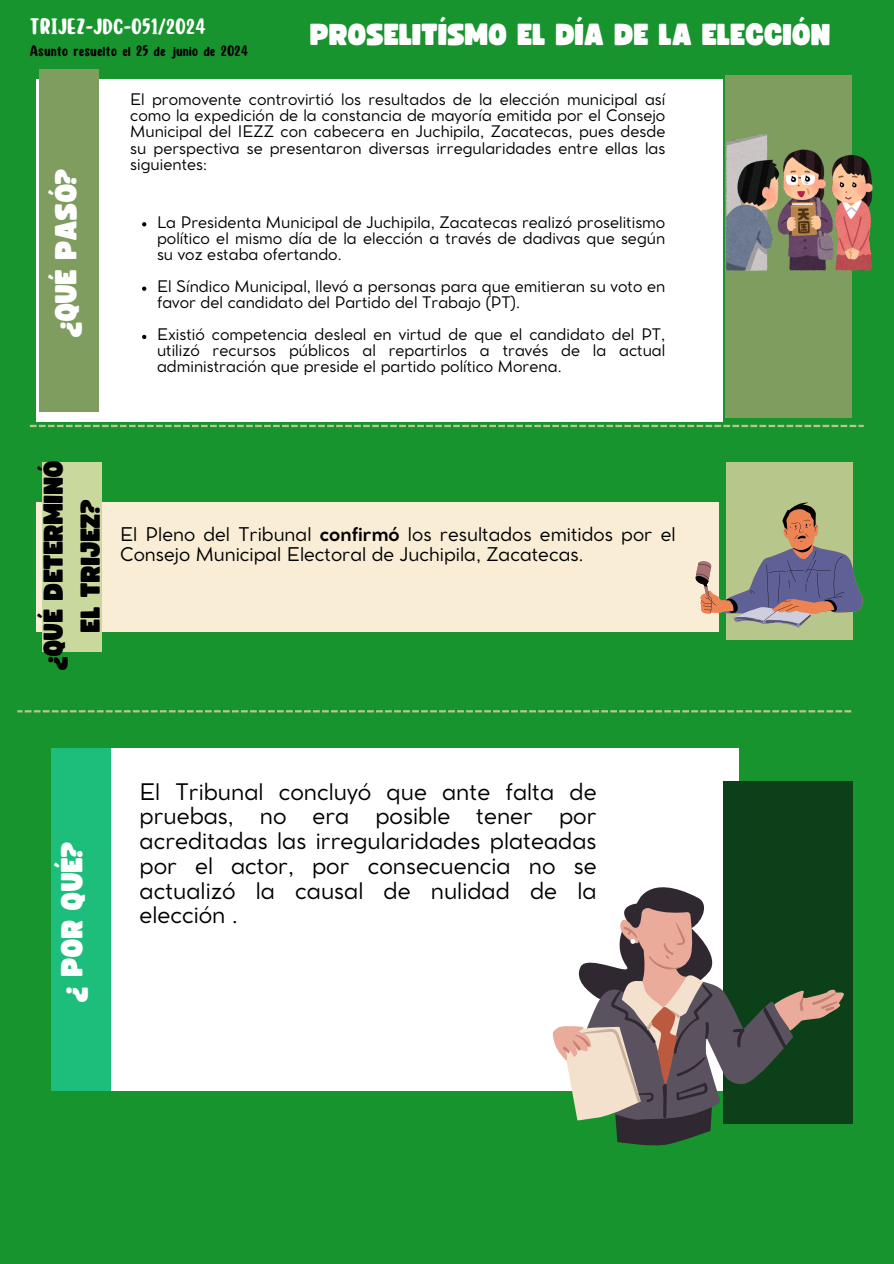
<style>
.page{position:relative;width:894px;height:1264px;background:#fff}
.page>*{position:absolute;margin:0;border:0;box-sizing:border-box;transform-origin:0 0}
.t1{font:30px "Funtastic";color:#fff}
.t2{font:27px/37.2px "Funtastic";color:#000;text-align:center}
.t3{font:24px "Monkey";color:#fff}
.t4{font:22.5px/24.8px "Cocomat Pro";color:#000;text-align:justify}
.t5{font:18.6px/20.2px "Cocomat Pro";color:#000}
.t6{font:16.5px "Monkey";color:#000}
.t7{font:15.75px/16px "Cocomat Pro";color:#000;text-align:justify}
.s1{font-weight:700}
</style>
<div class="page">
<div style="left:0;top:0;width:893px;height:1263px;background:#18942e"></div>
<div style="left:57px;top:748px;width:681px;height:343px;background:#fff"></div>
<div style="left:723px;top:781px;width:129px;height:342px;background:#0c4018"></div>
<div style="left:36px;top:502px;width:682px;height:129px;background:#faedd6"></div>
<div style="left:726px;top:462px;width:126px;height:177px;background:#b7c68b"></div>
<svg style="left:30px;top:425px;width:833px;height:2px"></svg>
<div style="left:36px;top:79px;width:686px;height:342px;background:#fff"></div>
<div style="left:724px;top:75px;width:127px;height:342px;background:#7e9d5f"></div>
<svg style="left:17px;top:710px;width:834px;height:2px"></svg>
<div style="left:40px;top:69px;width:59px;height:343px;background:#7e9d5f"></div>
<div style="left:42px;top:462px;width:59px;height:189px;background:#c9d99e"></div>
<div style="left:51px;top:748px;width:60px;height:343px;background:#1dbd7c"></div>
<img style="left:726px;top:134px;width:146px;height:137px">
<svg style="left:695px;top:502px;width:167px;height:125px"></svg>
<svg style="left:552px;top:887px;width:291px;height:259px"></svg>
<svg style="left:142px;top:222px;width:4px;height:4px"></svg>
<svg style="left:142px;top:286px;width:4px;height:5px"></svg>
<svg style="left:142px;top:335px;width:4px;height:4px"></svg>
<h3 class="t3" style="left:30px;top:15px;width:178px">TRIJEZ-JDC-051/2024</h3>
<p class="t6" style="left:30px;top:42px;width:220px">Asunto resuelto el 25 de junio de 2024</p>
<h1 class="t1" style="left:310px;top:21px;width:521px">PROSELITÍSMO EL DÍA DE LA ELECCIÓN</h1>
<p class="t1" style="left:53px;top:337px;width:171px;rotate:-90deg">¿QUÉ PASÓ?</p>
<p class="t7" style="left:130px;top:93px;width:536px">El promovente controvirtió los resultados de la elección municipal así como la expedición de la constancia de mayoría emitida por el Consejo Municipal del IEZZ con cabecera en Juchipila, Zacatecas, pues desde su perspectiva se presentaron diversas irregularidades entre ellas las siguientes:</p>
<h1 class="t7" style="left:157px;top:215px;width:509px">La Presidenta Municipal de Juchipila, Zacatecas realizó proselitismo político el mismo día de la elección a través de dadivas que según su voz estaba ofertando.</h1>
<h1 class="t7" style="left:157px;top:279px;width:509px">El Síndico Municipal, llevó a personas para que emitieran su voto en favor del candidato del Partido del Trabajo (PT).</h1>
<p class="t7" style="left:157px;top:328px;width:509px">Existió competencia desleal en virtud de que el candidato del PT, utilizó recursos públicos al repartirlos a través de la actual administración que preside el partido político Morena.</p>
<p class="t2" style="left:36px;top:670px;width:212px;rotate:-90deg">¿QUÉ DETERMINÓ<br>EL TRIJEZ?</p>
<h1 class="t5" style="left:120px;top:525px;width:557px">El Pleno del Tribunal <span class="s1">confirmó</span> los resultados emitidos por el<br>Consejo Municipal Electoral de Juchipila, Zacatecas.</h1>
<p class="t1" style="left:58px;top:1001px;width:162px;rotate:-90deg">¿ POR QUÉ?</p>
<p class="t4" style="left:139px;top:781px;width:458px">El Tribunal concluyó que ante falta de pruebas, no era posible tener por acreditadas las irregularidades plateadas por el actor, por consecuencia no se actualizó la causal de nulidad de la elección .</p>
</div>
